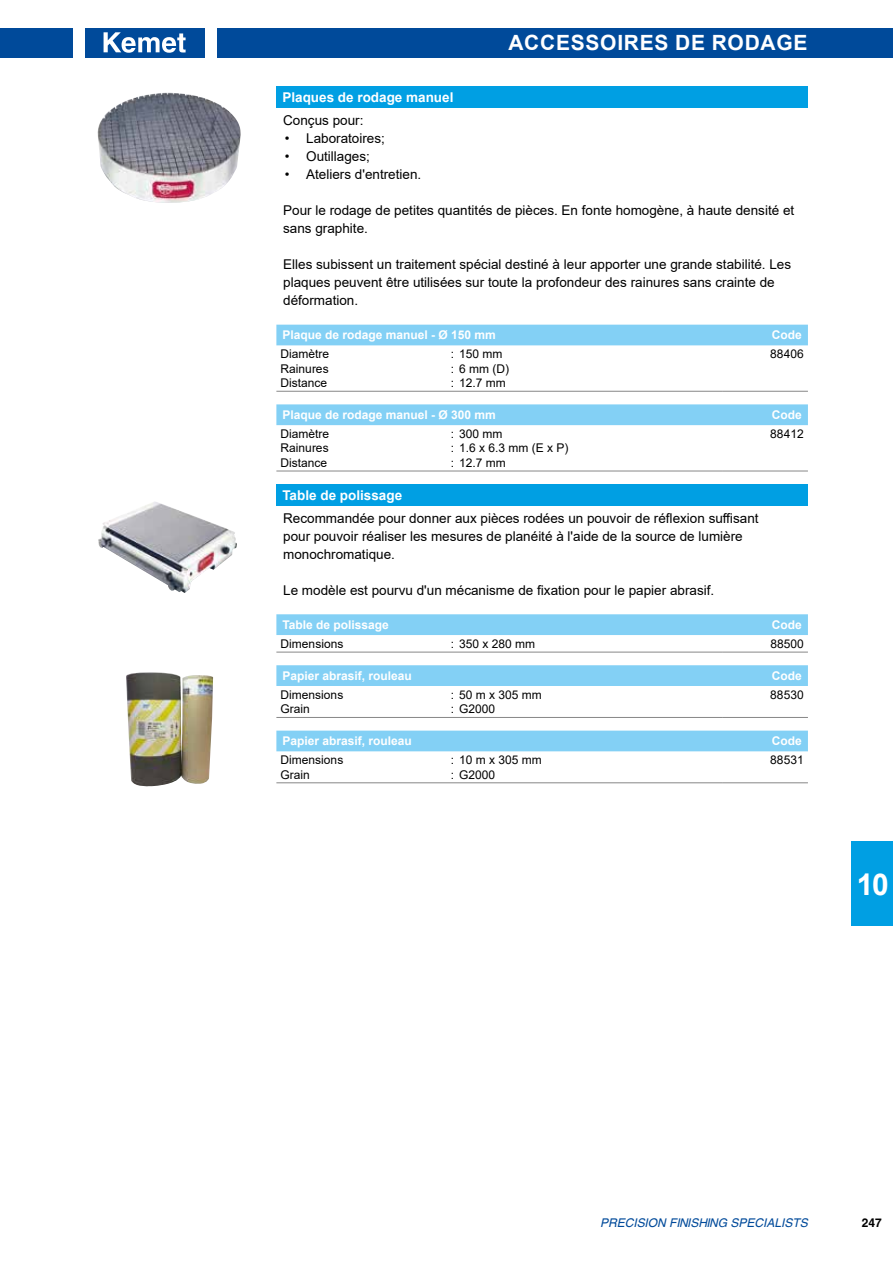
<style>
.page{position:relative;width:893px;height:1263px;background:#fff}
.page>*{position:absolute;margin:0;border:0;box-sizing:border-box;transform-origin:0 0}
.t1{font:700 30px "Arial";color:#fff}
.t2{font:700 21px "Arial";color:#fff}
.t3{font:13.5px/18px "Arial";color:#000}
.t4{font:700 13.5px "Arial";color:#fff}
.t5{font:12px "Arial";color:#000}
.t6{font:700 12px "Arial";color:#fff}
.t7{font:italic 12px "Swansea";color:#004a9a}
.t8{font:700 12px "Swansea";color:#000}
</style>
<div class="page">
<div style="left:852px;top:842px;width:41px;height:84px;background:#009fe3"></div>
<div style="left:217px;top:28px;width:676px;height:29px;background:#004a9a"></div>
<div style="left:0;top:28px;width:72px;height:29px;background:#004a9a"></div>
<div style="left:85px;top:28px;width:119px;height:29px;background:#004a9a"></div>
<svg style="left:104px;top:32px;width:82px;height:21px"></svg>
<div style="left:276px;top:86px;width:532px;height:22px;background:#009fe3"></div>
<div style="left:276px;top:325px;width:532px;height:20px;background:#83d0f5"></div>
<hr style="left:276px;top:391px;width:447px;height:1px;background:#878787">
<hr style="left:723px;top:391px;width:85px;height:1px;background:#878787">
<div style="left:276px;top:404px;width:532px;height:21px;background:#83d0f5"></div>
<hr style="left:276px;top:471px;width:447px;height:1px;background:#878787">
<hr style="left:723px;top:471px;width:85px;height:1px;background:#878787">
<div style="left:276px;top:484px;width:532px;height:22px;background:#009fe3"></div>
<div style="left:276px;top:614px;width:532px;height:21px;background:#83d0f5"></div>
<hr style="left:276px;top:652px;width:447px;height:1px;background:#878787">
<hr style="left:723px;top:652px;width:85px;height:1px;background:#878787">
<div style="left:276px;top:665px;width:532px;height:21px;background:#83d0f5"></div>
<hr style="left:276px;top:717px;width:447px;height:1px;background:#878787">
<hr style="left:723px;top:717px;width:85px;height:1px;background:#878787">
<div style="left:276px;top:731px;width:532px;height:20px;background:#83d0f5"></div>
<hr style="left:276px;top:782px;width:447px;height:1px;background:#878787">
<hr style="left:723px;top:782px;width:85px;height:1px;background:#878787">
<img style="left:97px;top:93px;width:144px;height:110px">
<img style="left:98px;top:502px;width:139px;height:91px">
<img style="left:126px;top:672px;width:87px;height:115px">
<h2 class="t2" style="left:508px;top:28px;width:31px">Accessoi</h2>
<h2 class="t2" style="left:624px;top:28px;width:121px">res de rodage</h2>
<p class="t4" style="left:282px;top:88px;width:173px">Plaques de rodage manuel</p>
<p class="t3" style="left:283px;top:112px;width:82px">Conçus pour:</p>
<p class="t3" style="left:285px;top:130px;width:102px">• Laboratoires;</p>
<p class="t3" style="left:285px;top:148px;width:87px">• Outillages;</p>
<p class="t3" style="left:285px;top:166px;width:138px">• Ateliers d'entretien.</p>
<p class="t3" style="left:283px;top:202px;width:513px">Pour le rodage de petites quantités de pièces. En fonte homogène, à haute densité et sans graphite.</p>
<p class="t3" style="left:283px;top:256px;width:509px">Elles subissent un traitement spécial destiné à leur apporter une grande stabilité. Les plaques peuvent être utilisées sur toute la profondeur des rainures sans crainte de déformation.</p>
<p class="t6" style="left:282px;top:327px;width:215px">Plaque de rodage manuel - Ø 150 mm</p>
<p class="t6" style="left:772px;top:327px;width:31px">Code</p>
<p class="t5" style="left:281px;top:346px;width:50px">Diamètre</p>
<p class="t5" style="left:451px;top:346px;width:53px">: 150 mm</p>
<p class="t5" style="left:281px;top:360px;width:50px">Rainures</p>
<p class="t5" style="left:451px;top:360px;width:60px">: 6 mm (D)</p>
<p class="t5" style="left:281px;top:374px;width:48px">Distance</p>
<p class="t5" style="left:451px;top:374px;width:57px">: 12.7 mm</p>
<p class="t5" style="left:770px;top:346px;width:35px">88406</p>
<p class="t6" style="left:282px;top:406px;width:215px">Plaque de rodage manuel - Ø 300 mm</p>
<p class="t6" style="left:772px;top:406px;width:31px">Code</p>
<p class="t5" style="left:281px;top:425px;width:50px">Diamètre</p>
<p class="t5" style="left:451px;top:425px;width:53px">: 300 mm</p>
<p class="t5" style="left:281px;top:440px;width:50px">Rainures</p>
<p class="t5" style="left:451px;top:440px;width:119px">: 1.6 x 6.3 mm (E x P)</p>
<p class="t5" style="left:281px;top:454px;width:48px">Distance</p>
<p class="t5" style="left:451px;top:454px;width:57px">: 12.7 mm</p>
<p class="t5" style="left:770px;top:425px;width:35px">88412</p>
<p class="t4" style="left:282px;top:486px;width:121px">Table de polissage</p>
<p class="t3" style="left:283px;top:509px;width:477px">Recommandée pour donner aux pièces rodées un pouvoir de réflexion suffisant pour pouvoir réaliser les mesures de planéité à l'aide de la source de lumière monochromatique.</p>
<p class="t3" style="left:283px;top:581px;width:433px">Le modèle est pourvu d'un mécanisme de fixation pour le papier abrasif.</p>
<p class="t6" style="left:282px;top:616px;width:108px">Table de polissage</p>
<p class="t6" style="left:772px;top:616px;width:31px">Code</p>
<p class="t5" style="left:281px;top:635px;width:64px">Dimensions</p>
<p class="t5" style="left:451px;top:635px;width:86px">: 350 x 280 mm</p>
<p class="t5" style="left:770px;top:635px;width:35px">88500</p>
<p class="t6" style="left:282px;top:667px;width:131px">Papier abrasif, rouleau</p>
<p class="t6" style="left:772px;top:667px;width:31px">Code</p>
<p class="t5" style="left:281px;top:686px;width:64px">Dimensions</p>
<p class="t5" style="left:451px;top:686px;width:93px">: 50 m x 305 mm</p>
<p class="t5" style="left:281px;top:701px;width:31px">Grain</p>
<p class="t5" style="left:451px;top:701px;width:46px">: G2000</p>
<p class="t5" style="left:770px;top:686px;width:35px">88530</p>
<p class="t6" style="left:282px;top:733px;width:131px">Papier abrasif, rouleau</p>
<p class="t6" style="left:772px;top:733px;width:31px">Code</p>
<p class="t5" style="left:281px;top:752px;width:64px">Dimensions</p>
<p class="t5" style="left:451px;top:752px;width:93px">: 10 m x 305 mm</p>
<p class="t5" style="left:281px;top:766px;width:31px">Grain</p>
<p class="t5" style="left:451px;top:766px;width:46px">: G2000</p>
<p class="t5" style="left:770px;top:752px;width:35px">88531</p>
<h1 class="t1" style="left:857px;top:863px;width:34px">10</h1>
<p class="t7" style="left:600px;top:1216px;width:209px">PRECISION FINISHING SPECIALISTS</p>
<p class="t8" style="left:862px;top:1215px;width:22px">247</p>
</div>
